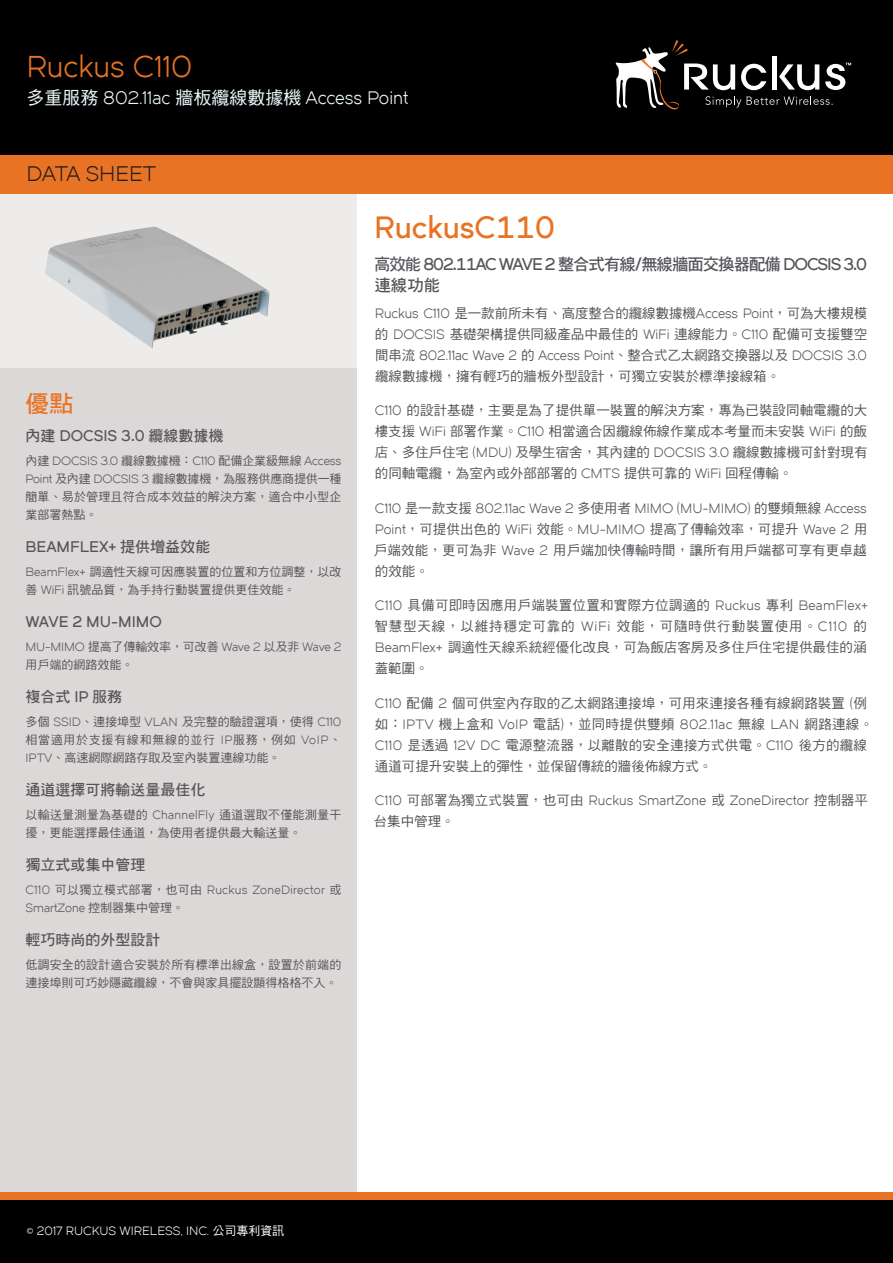
<style>
.page{position:relative;width:893px;height:1263px;background:#fff}
.page>*{position:absolute;margin:0;border:0;box-sizing:border-box;transform-origin:0 0}
.BODY_TITLE{font:30px "Dual 600";color:#e97324}
.Main_Title{font:30px "Dual 400";color:#e97324}
.BODY_TITLE-2{font:24px "DF Hei Std W7";color:#e97324}
.Doc_Type{font:21px "Dual 400";color:#231f20}
.Main_Sub-Title{font:18px "Dual 400";color:#ebf7fa}
.BODY_SUBHEAD_3rd_Gra{font:16.5px/21px "Dual 600";letter-spacing:-.065em;color:#54555a}
.SIDE_SUBHEAD{font:15px "Dual 600";color:#54555a}
.SIDE_SUBHEAD-2{font:15px "DF Hei Std W7";color:#54555a}
.t1{font:13.5px/21px "DF Hei Std W5";color:#54555a;text-align:justify}
.t2{font:13.5px/21px "DF Hei Std W5";letter-spacing:.02em;color:#54555a}
.t3{font:13.5px/21px "Dual 400";letter-spacing:.01em;color:#54555a}
.t4{font:12px/18px "DF Hei Std W5";color:#54555a}
.t5{font:12px/18px "DF Hei Std W5";letter-spacing:.02em;color:#54555a}
.t6{font:12px/18px "Dual 400";letter-spacing:.02em;color:#54555a}
.t7{font:12px "Dual 400";color:#fff}
.s1{font-family:"DF Hei Std W5"}
.s2{font-family:"DF Hei Std W7"}
.s3{font-family:"Dual 400"}
.s4{font-family:"Dual 600"}
</style>
<div class="page">
<div style="left:0;top:368px;width:356px;height:827px;background:#dcd8d7"></div>
<div style="left:0;top:194px;width:356px;height:174px;background:#eeebeb"></div>
<div style="left:0;top:0;width:893px;height:163px;background:#010000"></div>
<div style="left:0;top:155px;width:893px;height:39px;background:#e97324"></div>
<img style="left:45px;top:226px;width:225px;height:122px">
<div style="left:0;top:1192px;width:893px;height:8px;background:#e97324"></div>
<div style="left:0;top:1200px;width:893px;height:63px;background:#010000"></div>
<svg style="left:616px;top:40px;width:235px;height:69px"></svg>
<p class="Main_Title" style="left:26px;top:48px;width:167px">Ruckus C110</p>
<p class="Main_Sub-Title" style="left:26px;top:87px;width:383px"><span class="s1">多重服務</span> 802.11ac <span class="s1">牆板纜線數據機</span> Access Point</p>
<p class="Doc_Type" style="left:26px;top:161px;width:131px">DATA SHEET</p>
<p class="BODY_TITLE-2" style="left:26px;top:391px;width:49px">優點</p>
<p class="SIDE_SUBHEAD" style="left:26px;top:426px;width:200px"><span class="s2">內建</span> DOCSIS 3.0 <span class="s2">纜線數據機</span></p>
<p class="t4" style="left:26px;top:451px;width:317px;text-align:justify">內建 <span class="s3">DOCSIS 3.0</span> 纜線數據機：<span class="s3">C110</span> 配備企業級無線 <span class="s3">Access Point</span> 及內建 <span class="s3">DOCSIS 3</span> 纜線數據機，為服務供應商提供一種簡單、易於管理且符合成本效益的解決方案，適合中小型企業部署熱點。</p>
<p class="SIDE_SUBHEAD" style="left:26px;top:537px;width:186px">BEAMFLEX+ <span class="s2">提供增益效能</span></p>
<p class="t4" style="left:26px;top:562px;width:317px"><span class="s3">BeamFlex+</span> 調適性天線可因應裝置的位置和方位調整，以改善 <span class="s3">WiFi</span> 訊號品質，為手持行動裝置提供更佳效能。</p>
<p class="SIDE_SUBHEAD" style="left:26px;top:612px;width:138px">WAVE 2 MU-MIMO</p>
<p class="t4" style="left:26px;top:637px;width:317px"><span class="s3">MU-MIMO</span> 提高了傳輸效率，可改善 <span class="s3">Wave 2</span> 以及非 <span class="s3">Wave 2</span>用戶端的網路效能。</p>
<p class="SIDE_SUBHEAD-2" style="left:26px;top:688px;width:98px">複合式 <span class="s4">IP</span> 服務</p>
<p class="t4" style="left:26px;top:712px;width:317px;text-align:justify">多個 <span class="s3">SSID</span>、連接埠型 <span class="s3">VLAN</span> 及完整的驗證選項，使得 <span class="s3">C110</span>相當適用於支援有線和無線的並行 <span class="s3">IP</span>服務，例如 <span class="s3">VoIP</span>、<span class="s3">IPTV</span>、高速網際網路存取及室內裝置連線功能。</p>
<p class="SIDE_SUBHEAD-2" style="left:26px;top:781px;width:181px">通道選擇可將輸送量最佳化</p>
<p class="t5" style="left:26px;top:805px;width:317px">以輸送量測量為基礎的 <span class="s3">ChannelFly</span> 通道選取不僅能測量干擾，更能選擇最佳通道，為使用者提供最大輸送量。</p>
<p class="SIDE_SUBHEAD-2" style="left:26px;top:856px;width:121px">獨立式或集中管理</p>
<p class="t6" style="left:26px;top:881px;width:317px">C110 <span class="s1">可以獨立模式部署，也可由</span> Ruckus ZoneDirector <span class="s1">或<br></span>SmartZone <span class="s1">控制器集中管理。</span></p>
<p class="SIDE_SUBHEAD-2" style="left:26px;top:931px;width:136px">輕巧時尚的外型設計</p>
<p class="t4" style="left:26px;top:955px;width:317px">低調安全的設計適合安裝於所有標準出線盒，設置於前端的連接埠則可巧妙隱藏纜線，不會與家具擺設顯得格格不入。</p>
<p class="BODY_TITLE" style="left:374px;top:208px;width:182px">RuckusC110</p>
<p class="BODY_SUBHEAD_3rd_Gra" style="left:374px;top:253px;width:494px"><span class="s2">高效能</span> 802.11AC WAVE 2 <span class="s2">整合式有線</span>/<span class="s2">無線牆面交換器配備</span> DOCSIS 3.0<span class="s2">連線功能</span></p>
<p class="t1" style="left:375px;top:302px;width:494px"><span class="s3">Ruckus C110</span> 是一款前所未有、高度整合的纜線數據機<span class="s3">Access Point</span>，可為大樓規模的 <span class="s3">DOCSIS</span> 基礎架構提供同級產品中最佳的 <span class="s3">WiFi</span> 連線能力。<span class="s3">C110</span> 配備可支援雙空間串流 <span class="s3">802.11ac Wave 2</span> 的 <span class="s3">Access Point</span>、整合式乙太網路交換器以及 <span class="s3">DOCSIS 3.0</span>纜線數據機，擁有輕巧的牆板外型設計，可獨立安裝於標準接線箱。</p>
<p class="t1" style="left:375px;top:400px;width:494px"><span class="s3">C110</span> 的設計基礎，主要是為了提供單一裝置的解決方案，專為已裝設同軸電纜的大樓支援 <span class="s3">WiFi</span> 部署作業。<span class="s3">C110</span> 相當適合因纜線佈線作業成本考量而未安裝 <span class="s3">WiFi</span> 的飯店、多住戶住宅 <span class="s3">(MDU)</span> 及學生宿舍，其內建的 <span class="s3">DOCSIS 3.0</span> 纜線數據機可針對現有的同軸電纜，為室內或外部部署的 <span class="s3">CMTS</span> 提供可靠的 <span class="s3">WiFi</span> 回程傳輸。</p>
<p class="t1" style="left:374px;top:497px;width:495px"><span class="s3">C110</span> 是一款支援 <span class="s3">802.11ac Wave 2</span> 多使用者 <span class="s3">MIMO (MU-MIMO)</span> 的雙頻無線 <span class="s3">Access Point</span>，可提供出色的 <span class="s3">WiFi</span> 效能。<span class="s3">MU-MIMO</span> 提高了傳輸效率，可提升 <span class="s3">Wave 2</span> 用戶端效能，更可為非 <span class="s3">Wave 2</span> 用戶端加快傳輸時間，讓所有用戶端都可享有更卓越的效能。</p>
<p class="t2" style="left:374px;top:595px;width:495px"><span class="s3">C110</span> 具備可即時因應用戶端裝置位置和實際方位調適的 <span class="s3">Ruckus</span> 專利 <span class="s3">BeamFlex+</span>智慧型天線，以維持穩定可靠的 <span class="s3">WiFi</span> 效能，可隨時供行動裝置使用。<span class="s3">C110</span> 的<span class="s3">BeamFlex+</span> 調適性天線系統經優化改良，可為飯店客房及多住戶住宅提供最佳的涵蓋範圍。</p>
<p class="t1" style="left:375px;top:692px;width:500px;text-align:left"><span class="s3">C110</span> 配備 <span class="s3">2</span> 個可供室內存取的乙太網路連接埠，可用來連接各種有線網路裝置 <span class="s3">(</span>例如：<span class="s3">IPTV</span> 機上盒和 <span class="s3">VoIP</span> 電話<span class="s3">)</span>，並同時提供雙頻 <span class="s3">802.11ac</span> 無線 <span class="s3">LAN</span> 網路連線。<span class="s3">C110</span> 是透過 <span class="s3">12V DC</span> 電源整流器，以離散的安全連接方式供電。<span class="s3">C110</span> 後方的纜線通道可提升安裝上的彈性，並保留傳統的牆後佈線方式。</p>
<p class="t3" style="left:374px;top:790px;width:496px">C110 <span class="s1">可部署為獨立式裝置，也可由</span> Ruckus SmartZone <span class="s1">或</span> ZoneDirector <span class="s1">控制器平台集中管理。</span></p>
<p class="t7" style="left:26px;top:1224px;width:260px">© 2017 RUCKUS WIRELESS, INC. <span class="s1">公司專利資訊</span></p>
</div>
